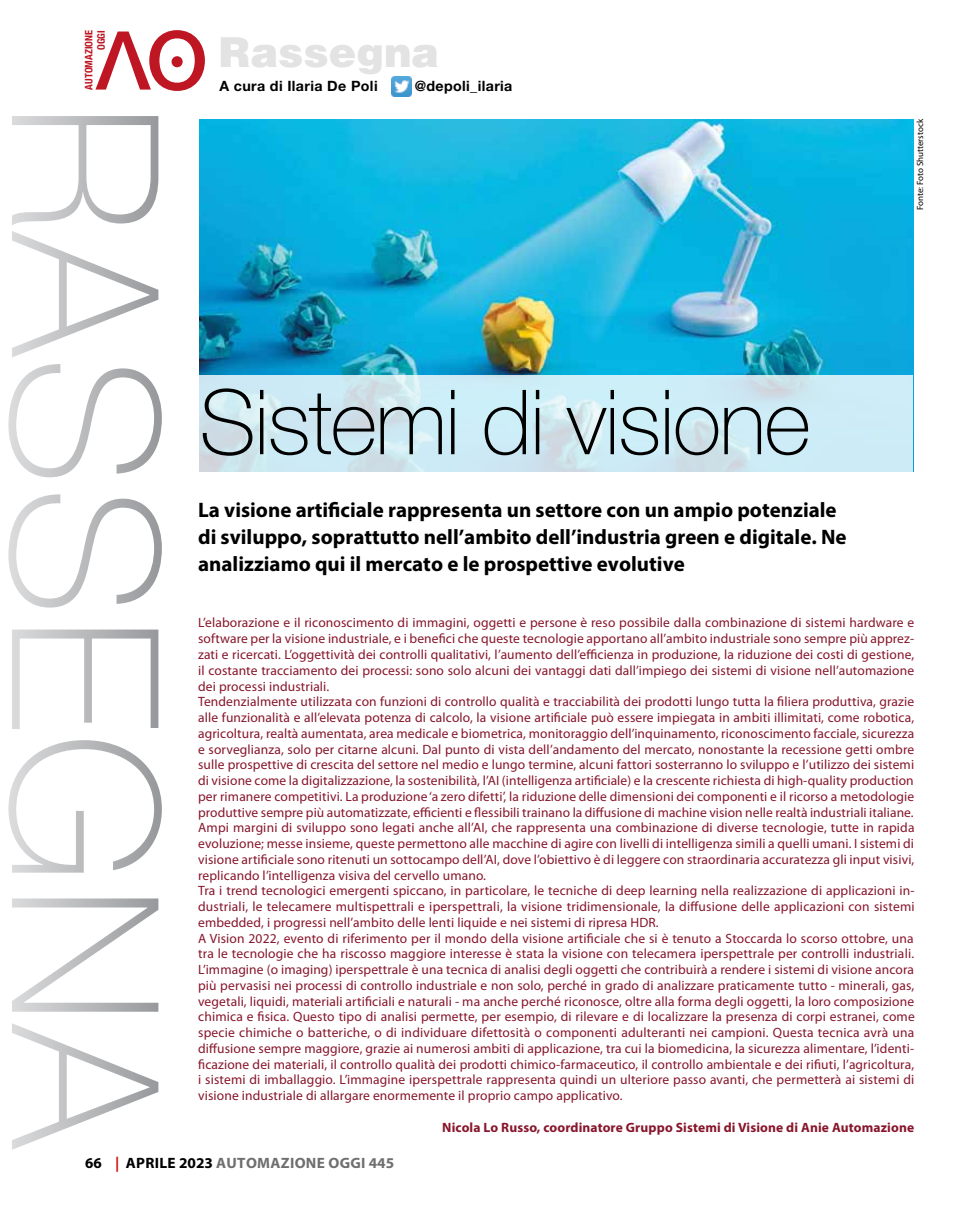
<style>
.page{position:relative;width:978px;height:1212px;background:#fff}
.page>*{position:absolute;margin:0;border:0;box-sizing:border-box;transform-origin:0 0}
.t1{font:100 205.05px "Helvetica Neue LT Std";letter-spacing:.005em;color:#98999c}
.t2{font:100 90px "Helvetica Neue LT";letter-spacing:-.02em;color:#000}
.t3{font:900 41.4px "Helvetica LT Std";color:#e3e3e3}
.t4{font:700 21px/27px "Myriad Pro";color:#000}
.t5{font:700 15px "Myriad Pro";letter-spacing:.02em;color:#706f6f}
.t6{font:700 14.25px "Helvetica Neue LT Std";letter-spacing:.025em;color:#000}
.t7{font:13.5px/15.8px "Myriad Pro";letter-spacing:.01em;color:#87162b}
.t8{font:700 13.5px "Myriad Pro";letter-spacing:.01em;color:#87162b}
.t9{font:700 condensed 10.35px/12.3px "Helvetica Neue";color:#be1622;text-align:right}
.t10{font:9px "Myriad Pro";color:#000}
.s1{color:#000}
.s2{color:#cd1719}
</style>
<div class="page">
<img style="left:199px;top:119px;width:714px;height:256px">
<svg style="left:199px;top:375px;width:714px;height:97px;background:#cde9f2"></svg>
<svg style="left:95px;top:30px;width:110px;height:61px"></svg>
<div style="left:172px;top:56px;width:11px;height:11px;background:#be1622;border-radius:50%"></div>
<img style="left:392px;top:77px;width:20px;height:19px">
<p class="t9" style="left:82px;top:90px;width:61px;rotate:-90deg">AUTOMAZIONE<br>OGGI</p>
<h1 class="t1" style="left:202px;top:103px;width:1050px;rotate:90deg">RASSEGNA</h1>
<h3 class="t3" style="left:218px;top:25px;width:222px">Rassegna</h3>
<p class="t6" style="left:219px;top:78px;width:160px">A cura di Ilaria De Poli</p>
<p class="t6" style="left:415px;top:78px;width:99px">@depoli_ilaria</p>
<p class="t10" style="left:915px;top:210px;width:93px;rotate:-90deg">Fonte: Foto Shutterstock</p>
<h2 class="t2" style="left:199px;top:371px;width:613px">Sistemi di visione</h2>
<h3 class="t4" style="left:198px;top:496px;width:650px">La visione artificiale rappresenta un settore con un ampio potenziale di sviluppo, soprattutto nell’ambito dell’industria green e digitale. Ne analizziamo qui il mercato e le prospettive evolutive</h3>
<p class="t7" style="left:198px;top:615px;width:718px">L’elaborazione e il riconoscimento di immagini, oggetti e persone è reso possibile dalla combinazione di sistemi hardware e software per la visione industriale, e i benefici che queste tecnologie apportano all’ambito industriale sono sempre più apprez&shy;zati e ricercati. L’oggettività dei controlli qualitativi, l’aumento dell’efficienza in produzione, la riduzione dei costi di gestione, il costante tracciamento dei processi: sono solo alcuni dei vantaggi dati dall’impiego dei sistemi di visione nell’automazione dei processi industriali.<br>Tendenzialmente utilizzata con funzioni di controllo qualità e tracciabilità dei prodotti lungo tutta la filiera produttiva, grazie alle funzionalità e all’elevata potenza di calcolo, la visione artificiale può essere impiegata in ambiti illimitati, come robotica, agricoltura, realtà aumentata, area medicale e biometrica, monitoraggio dell’inquinamento, riconoscimento facciale, sicurezza e sorveglianza, solo per citarne alcuni. Dal punto di vista dell’andamento del mercato, nonostante la recessione getti ombre sulle prospettive di crescita del settore nel medio e lungo termine, alcuni fattori sosterranno lo sviluppo e l’utilizzo dei sistemi di visione come la digitalizzazione, la sostenibilità, l’AI (intelligenza artificiale) e la crescente richiesta di high-quality production per rimanere competitivi. La produzione ‘a zero difetti’, la riduzione delle dimensioni dei componenti e il ricorso a metodologie produttive sempre più automatizzate, efficienti e flessibili trainano la diffusione di machine vision nelle realtà industriali italiane.<br>Ampi margini di sviluppo sono legati anche all’AI, che rappresenta una combinazione di diverse tecnologie, tutte in rapida evoluzione; messe insieme, queste permettono alle macchine di agire con livelli di intelligenza simili a quelli umani. I sistemi di visione artificiale sono ritenuti un sottocampo dell’AI, dove l’obiettivo è di leggere con straordinaria accuratezza gli input visivi, replicando l’intelligenza visiva del cervello umano.<br>Tra i trend tecnologici emergenti spiccano, in particolare, le tecniche di deep learning nella realizzazione di applicazioni in&shy;dustriali, le telecamere multispettrali e iperspettrali, la visione tridimensionale, la diffusione delle applicazioni con sistemi embedded, i progressi nell’ambito delle lenti liquide e nei sistemi di ripresa HDR.<br>A Vision 2022, evento di riferimento per il mondo della visione artificiale che si è tenuto a Stoccarda lo scorso ottobre, una tra le tecnologie che ha riscosso maggiore interesse è stata la visione con telecamera iperspettrale per controlli industriali.<br>L’immagine (o imaging) iperspettrale è una tecnica di analisi degli oggetti che contribuirà a rendere i sistemi di visione ancora più pervasisi nei processi di controllo industriale e non solo, perché in grado di analizzare praticamente tutto - minerali, gas, vegetali, liquidi, materiali artificiali e naturali - ma anche perché riconosce, oltre alla forma degli oggetti, la loro composizione chimica e fisica. Questo tipo di analisi permette, per esempio, di rilevare e di localizzare la presenza di corpi estranei, come specie chimiche o batteriche, o di individuare difettosità o componenti adulteranti nei campioni. Questa tecnica avrà una diffusione sempre maggiore, grazie ai numerosi ambiti di applicazione, tra cui la biomedicina, la sicurezza alimentare, l’identi&shy;ficazione dei materiali, il controllo qualità dei prodotti chimico-farmaceutico, il controllo ambientale e dei rifiuti, l’agricoltura, i sistemi di imballaggio. L’immagine iperspettrale rappresenta quindi un ulteriore passo avanti, che permetterà ai sistemi di visione industriale di allargare enormemente il proprio campo applicativo.</p>
<p class="t8" style="left:442px;top:1118px;width:473px">Nicola Lo Russo, coordinatore Gruppo Sistemi di Visione di Anie Automazione</p>
<p class="t5" style="left:85px;top:1153px;width:311px"><span class="s1">66</span> <span class="s2">|</span> <span class="s1">APRILE 2023</span> AUTOMAZIONE OGGI 445</p>
</div>
